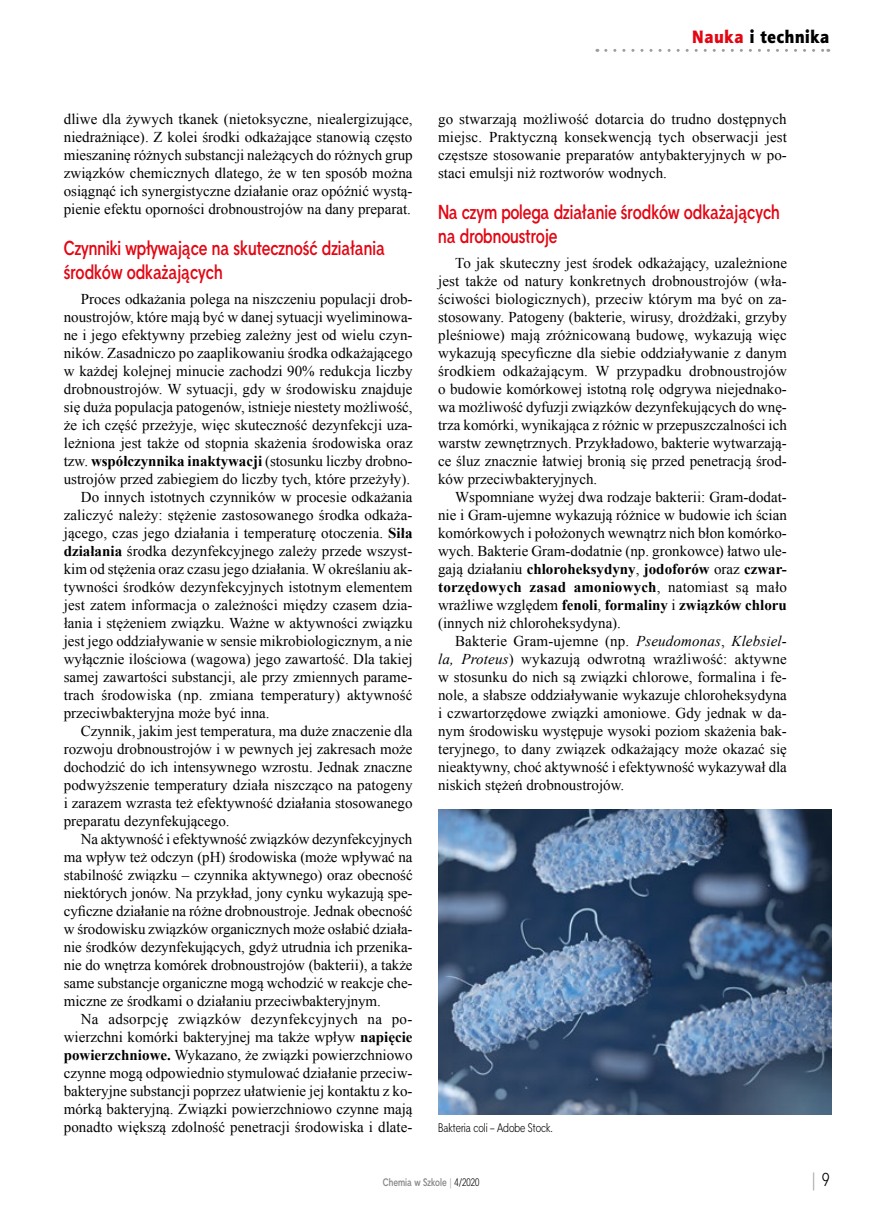
<style>
.page{position:relative;width:872px;height:1212px;background:#fff}
.page>*{position:absolute;margin:0;border:0;box-sizing:border-box;transform-origin:0 0}
.srodtytul__czerwony{font:700 19.5px/24px "Straight Cnd EFN";color:#e30613}
.t1{font:18px "Aerton Cnd EFN Black";letter-spacing:.04em;color:#000;scale:1.1 1}
.t2{font:18px "Straight Cnd EFN";color:#9d9d9c}
.TXT{font:15px/18px "Times New Roman";color:#000;text-align:justify}
.rys_podpis__bez_bold{font:12px "Straight Cnd EFN";color:#000}
.t3{font:700 10.5px "Straight Cnd EFN";color:#878787}
.s1{color:#e30613}
.s2{font-weight:700}
.s3{font-style:italic}
.s4{font-weight:400;color:#9d9d9c}
.s5{font-weight:400;color:#000}
.s6{color:#000}
</style>
<div class="page">
<svg style="left:606px;top:49px;width:223px;height:3px"></svg>
<img style="left:438px;top:810px;width:393px;height:304px">
<p class="t1" style="left:692px;top:26px;width:126px"><span class="s1">Nauka</span> i technika</p>
<p class="TXT" style="left:64px;top:110px;width:350px">dliwe dla żywych tkanek (nietoksyczne, niealergizujące, niedrażniące). Z kolei środki odkażające stanowią często mieszaninę różnych substancji należących do różnych grup związków chemicznych dlatego, że w ten sposób można osiągnąć ich synergistyczne działanie oraz opóźnić wystą&shy;pienie efektu oporności drobnoustrojów na dany preparat.</p>
<p class="srodtytul__czerwony" style="left:64px;top:236px;width:323px">Czynniki wpływające na skuteczność działania środków odkażających</p>
<p class="TXT" style="left:64px;top:290px;width:350px;text-indent:17px">Proces odkażania polega na niszczeniu populacji drob&shy;noustrojów, które mają być w danej sytuacji wyeliminowa&shy;ne i jego efektywny przebieg zależny jest od wielu czyn&shy;ników. Zasadniczo po zaaplikowaniu środka odkażającego w każdej kolejnej minucie zachodzi 90% redukcja liczby drobnoustrojów. W sytuacji, gdy w środowisku znajduje się duża populacja patogenów, istnieje niestety możliwość, że ich część przeżyje, więc skuteczność dezynfekcji uza&shy;leżniona jest także od stopnia skażenia środowiska oraz tzw. <span class="s2">współczynnika inaktywacji</span> (stosunku liczby drobno&shy;ustrojów przed zabiegiem do liczby tych, które przeżyły).</p>
<p class="TXT" style="left:64px;top:488px;width:350px;text-indent:17px">Do innych istotnych czynników w procesie odkażania zaliczyć należy: stężenie zastosowanego środka odkaża&shy;jącego, czas jego działania i temperaturę otoczenia. <span class="s2">Siła działania</span> środka dezynfekcyjnego zależy przede wszyst&shy;kim od stężenia oraz czasu jego działania. W określaniu ak&shy;tywności środków dezynfekcyjnych istotnym elementem jest zatem informacja o zależności między czasem dzia&shy;łania i stężeniem związku. Ważne w aktywności związku jest jego oddziaływanie w sensie mikrobiologicznym, a nie wyłącznie ilościowa (wagowa) jego zawartość. Dla takiej samej zawartości substancji, ale przy zmiennych parame&shy;trach środowiska (np. zmiana temperatury) aktywność przeciwbakteryjna może być inna.</p>
<p class="TXT" style="left:64px;top:722px;width:350px;text-indent:17px">Czynnik, jakim jest temperatura, ma duże znaczenie dla rozwoju drobnoustrojów i w pewnych jej zakresach może dochodzić do ich intensywnego wzrostu. Jednak znaczne podwyższenie temperatury działa niszcząco na patogeny i zarazem wzrasta też efektywność działania stosowanego preparatu dezynfekującego.</p>
<p class="TXT" style="left:64px;top:830px;width:350px;text-indent:17px">Na aktywność i efektywność związków dezynfekcyjnych ma wpływ też odczyn (pH) środowiska (może wpływać na stabilność związku – czynnika aktywnego) oraz obecność niektórych jonów. Na przykład, jony cynku wykazują spe&shy;cyficzne działanie na różne drobnoustroje. Jednak obecność w środowisku związków organicznych może osłabić działa&shy;nie środków dezynfekujących, gdyż utrudnia ich przenika&shy;nie do wnętrza komórek drobnoustrojów (bakterii), a także same substancje organiczne mogą wchodzić w reakcje che&shy;miczne ze środkami o działaniu przeciwbakteryjnym.</p>
<p class="TXT" style="left:64px;top:1010px;width:350px;text-indent:17px">Na adsorpcję związków dezynfekcyjnych na po&shy;wierzchni komórki bakteryjnej ma także wpływ <span class="s2">napięcie powierzchniowe.</span> Wykazano, że związki powierzchniowo czynne mogą odpowiednio stymulować działanie przeciw&shy;bakteryjne substancji poprzez ułatwienie jej kontaktu z ko&shy;mórką bakteryjną. Związki powierzchniowo czynne mają ponadto większą zdolność penetracji środowiska i dlate-</p>
<p class="TXT" style="left:438px;top:110px;width:350px">go stwarzają możliwość dotarcia do trudno dostępnych miejsc. Praktyczną konsekwencją tych obserwacji jest częstsze stosowanie preparatów antybakteryjnych w po&shy;staci emulsji niż roztworów wodnych.</p>
<p class="srodtytul__czerwony" style="left:438px;top:200px;width:343px">Na czym polega działanie środków odkażających na drobnoustroje</p>
<p class="TXT" style="left:438px;top:254px;width:350px;text-indent:17px">To jak skuteczny jest środek odkażający, uzależnione jest także od natury konkretnych drobnoustrojów (wła&shy;ściwości biologicznych), przeciw którym ma być on za&shy;stosowany. Patogeny (bakterie, wirusy, drożdżaki, grzyby pleśniowe) mają zróżnicowaną budowę, wykazują więc wykazują specyficzne dla siebie oddziaływanie z danym środkiem odkażającym. W przypadku drobnoustrojów o budowie komórkowej istotną rolę odgrywa niejednako&shy;wa możliwość dyfuzji związków dezynfekujących do wnę&shy;trza komórki, wynikająca z różnic w przepuszczalności ich warstw zewnętrznych. Przykładowo, bakterie wytwarzają&shy;ce śluz znacznie łatwiej bronią się przed penetracją środ&shy;ków przeciwbakteryjnych.</p>
<p class="TXT" style="left:438px;top:488px;width:350px;text-indent:17px">Wspomniane wyżej dwa rodzaje bakterii: Gram-dodat&shy;nie i Gram-ujemne wykazują różnice w budowie ich ścian komórkowych i położonych wewnątrz nich błon komórko&shy;wych. Bakterie Gram-dodatnie (np. gronkowce) łatwo ule&shy;gają działaniu <span class="s2">chloroheksydyny</span>, <span class="s2">jodoforów</span> oraz <span class="s2">czwar&shy;torzędowych zasad amoniowych</span>, natomiast są mało wrażliwe względem <span class="s2">fenoli</span>, <span class="s2">formaliny</span> i <span class="s2">związków chloru </span>(innych niż chloroheksydyna).</p>
<p class="TXT" style="left:438px;top:632px;width:350px;text-indent:17px">Bakterie Gram-ujemne (np. <span class="s3">Pseudomonas</span>, <span class="s3">Klebsiel&shy;la, Proteus</span>) wykazują odwrotną wrażliwość: aktywne w stosunku do nich są związki chlorowe, formalina i fe&shy;nole, a słabsze oddziaływanie wykazuje chloroheksydyna i czwartorzędowe związki amoniowe. Gdy jednak w da&shy;nym środowisku występuje wysoki poziom skażenia bak&shy;teryjnego, to dany związek odkażający może okazać się nieaktywny, choć aktywność i efektywność wykazywał dla niskich stężeń drobnoustrojów.</p>
<p class="rys_podpis__bez_bold" style="left:438px;top:1121px;width:116px">Bakteria coli – Adobe Stock.</p>
<p class="t3" style="left:383px;top:1175px;width:98px">Chemia w Szkole <span class="s4">|</span> <span class="s5">4/2020</span></p>
<p class="t2" style="left:811px;top:1168px;width:20px">| <span class="s6">9</span></p>
</div>
